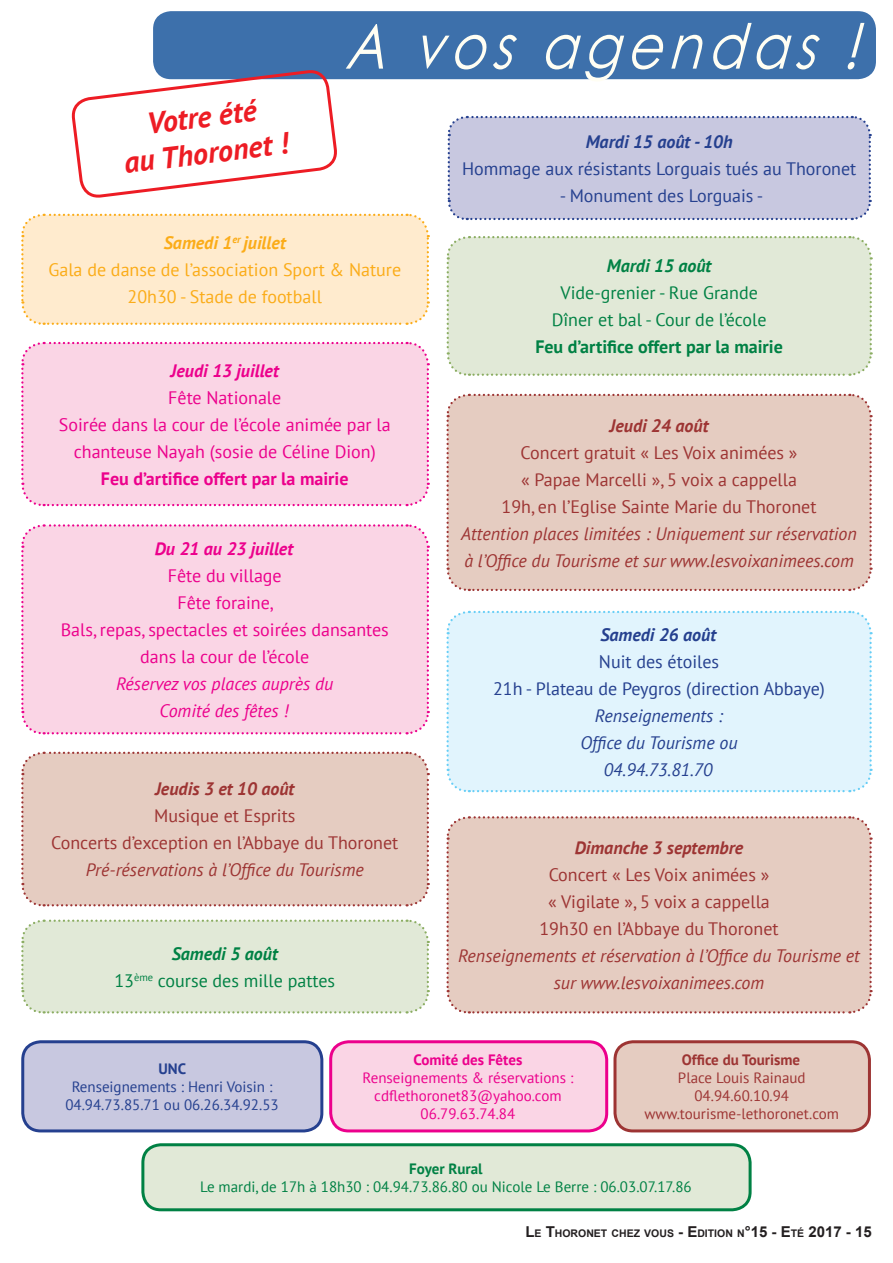
<style>
.page{position:relative;width:893px;height:1263px;background:#fff}
.page>*{position:absolute;margin:0;border:0;box-sizing:border-box;transform-origin:0 0}
.t1{font:italic 62.1px "Century Gothic";color:#fffef3;scale:.87 1}
.t2{font:italic 700 30px/36px "PT Sans";color:#ed1c24;text-align:center}
.t3{font:18px/27px "PT Sans";color:#9d3433;text-align:center}
.t4{font:italic 18px/27px "PT Sans";color:#9d3433}
.t5{font:18px/27px "PT Sans";color:#ec008c;text-align:center}
.t6{font:18px/27px "PT Sans";color:#25408f;text-align:center}
.t7{font:18px/27px "PT Sans";color:#008144;text-align:center}
.t8{font:18px/27px "PT Sans";color:#fbac18;text-align:center}
.t9{font:italic 18px/27px "PT Sans";color:#25408f;text-align:center}
.t10{font:italic 700 18px "PT Sans";color:#9d3433}
.t11{font:italic 18px/27px "PT Sans";color:#ec008c;text-align:center}
.t12{font:700 18px "PT Sans";color:#008144}
.t13{font:700 18px "PT Sans";color:#ec008c}
.t14{font:italic 700 18px "PT Sans";color:#ec008c}
.t15{font:italic 700 18px "PT Sans";color:#25408f}
.t16{font:italic 700 18px "PT Sans";color:#008144}
.t17{font:15px/18px "PT Sans";color:#ec008c;text-align:center}
.t18{font:15px "PT Sans";color:#008144}
.t19{font:15px/18px "PT Sans";color:#9d3433;text-align:center}
.t20{font:15px/18px "PT Sans";color:#25408f;text-align:center}
.t21{font:700 15px "PT Sans";color:#9d3433}
.t22{font:700 15px "PT Sans";color:#ec008c}
.t23{font:700 15px "PT Sans";color:#008144}
.t24{font:700 15px "PT Sans";color:#25408f}
.t25{font:700 10.5px "Arial";color:#231f20}
.s1{font-weight:700;font-style:italic}
.s2{font-size:15px}
</style>
<div class="page">
<div style="left:153px;top:11px;width:723px;height:68px;background:#3d70ab;border-radius:18px"></div>
<svg style="left:21px;top:919px;width:409px;height:95px;background:#e0e8d6"></svg>
<svg style="left:447px;top:115px;width:425px;height:106px;background:#c7c7df"></svg>
<div style="left:446px;top:236px;width:427px;height:140px;background:#e1e9d7"></div>
<div style="left:331px;top:1042px;width:276px;height:89px;background:#fad5e5;border-radius:18px"></div>
<div style="left:329px;top:1040px;width:279px;height:92px;border:3px solid #ec008c;border-radius:18px"></div>
<div style="left:143px;top:1145px;width:607px;height:65px;background:#e1e9d7;border-radius:18px"></div>
<div style="left:141px;top:1143px;width:611px;height:68px;border:3px solid #008144;border-radius:18px"></div>
<div style="left:23px;top:1042px;width:299px;height:89px;background:#c8c8e0;border-radius:18px"></div>
<div style="left:21px;top:1040px;width:302px;height:92px;border:3px solid #25408f;border-radius:18px"></div>
<div style="left:21px;top:341px;width:409px;height:166px;background:#fad5e5"></div>
<div style="left:21px;top:524px;width:409px;height:211px;background:#fad5e5"></div>
<div style="left:21px;top:751px;width:409px;height:156px;background:#e5ccc1"></div>
<div style="left:615px;top:1042px;width:254px;height:89px;background:#e5ccc1;border-radius:18px"></div>
<div style="left:613px;top:1040px;width:258px;height:92px;border:3px solid #9d3433;border-radius:18px"></div>
<div style="left:446px;top:393px;width:427px;height:199px;background:#e5ccc1"></div>
<div style="left:446px;top:610px;width:427px;height:183px;background:#e1f4fd"></div>
<div style="left:446px;top:816px;width:427px;height:198px;background:#e5ccc1"></div>
<svg style="left:21px;top:70px;width:409px;height:255px"></svg>
<h2 class="t2" style="left:118px;top:108px;width:166px;rotate:-7deg">Votre été<br>au Thoronet !</h2>
<h1 class="t1" style="left:344px;top:8px;width:615px">A vos agendas !</h1>
<p class="t15" style="left:586px;top:129px;width:148px">Mardi 15 août - 10h</p>
<p class="t6" style="left:462px;top:155px;width:396px">Hommage aux résistants Lorguais tués au Thoronet</p>
<p class="t6" style="left:560px;top:182px;width:205px">- Monument des Lorguais -</p>
<p class="t8" style="left:48px;top:229px;width:354px"><span class="s1">Samedi 1</span><sup>er</sup> <span class="s1">juillet<br></span>Gala de danse de l’association Sport &amp; Nature<br>20h30 - Stade de football</p>
<p class="t14" style="left:171px;top:358px;width:110px">Jeudi 13 juillet</p>
<p class="t5" style="left:59px;top:383px;width:333px">Fête Nationale<br>Soirée dans la cour de l’école animée par la chanteuse Nayah (sosie de Céline Dion)</p>
<p class="t13" style="left:101px;top:466px;width:249px">Feu d’artifice offert par la mairie</p>
<p class="t14" style="left:155px;top:537px;width:140px">Du 21 au 23 juillet</p>
<p class="t5" style="left:61px;top:562px;width:330px">Fête du village<br>Fête foraine,<br>Bals, repas, spectacles et soirées dansantes dans la cour de l’école</p>
<p class="t11" style="left:116px;top:670px;width:219px">Réservez vos places auprès du<br>Comité des fêtes !</p>
<p class="t10" style="left:155px;top:777px;width:141px">Jeudis 3 et 10 août</p>
<p class="t3" style="left:51px;top:802px;width:349px">Musique et Esprits<br>Concerts d’exception en l’Abbaye du Thoronet</p>
<p class="t4" style="left:86px;top:856px;width:280px">Pré-réservations à l’Office du Tourisme</p>
<p class="t7" style="left:114px;top:939px;width:222px"><span class="s1">Samedi 5 août<br></span>13<sup>ème</sup> course des mille pattes</p>
<p class="t16" style="left:607px;top:254px;width:106px">Mardi 15 août</p>
<p class="t7" style="left:552px;top:279px;width:216px">Vide-grenier - Rue Grande<br>Dîner et bal - Cour de l’école</p>
<p class="t12" style="left:535px;top:335px;width:249px">Feu d’artifice offert par la mairie</p>
<p class="t10" style="left:610px;top:413px;width:100px">Jeudi 24 août</p>
<p class="t3" style="left:502px;top:438px;width:316px">Concert gratuit « Les Voix animées »<br>« Papae Marcelli », 5 voix a cappella<br>19h, en l’Eglise Sainte Marie du Thoronet</p>
<p class="t4" style="left:461px;top:519px;width:397px">Attention places limitées : Uniquement sur réservation à l’Office du Tourisme et sur www.lesvoixanimees.com</p>
<p class="t15" style="left:600px;top:622px;width:117px">Samedi 26 août</p>
<p class="t6" style="left:493px;top:647px;width:333px">Nuit des étoiles<br>21h - Plateau de Peygros (direction Abbaye)</p>
<p class="t9" style="left:580px;top:701px;width:159px">Renseignements :<br>Office du Tourisme ou<br>04.94.73.81.70</p>
<p class="t10" style="left:575px;top:836px;width:170px">Dimanche 3 septembre</p>
<p class="t3" style="left:539px;top:861px;width:241px">Concert « Les Voix animées »<br>« Vigilate », 5 voix a cappella<br>19h30 en l’Abbaye du Thoronet</p>
<p class="t4" style="left:458px;top:942px;width:403px;text-align:center">Renseignements et réservation à l’Office du Tourisme et sur www.lesvoixanimees.com</p>
<p class="t24" style="left:158px;top:1059px;width:29px">UNC</p>
<p class="t20" style="left:65px;top:1077px;width:215px">Renseignements : Henri Voisin :<br>04.94.73.85.71 ou 06.26.34.92.53</p>
<p class="t22" style="left:414px;top:1050px;width:110px">Comité des Fêtes</p>
<p class="t17" style="left:362px;top:1068px;width:212px">Renseignements &amp; réservations : cdflethoronet83@yahoo.com<br>06.79.63.74.84</p>
<p class="t21" style="left:682px;top:1050px;width:120px">Office du Tourisme</p>
<p class="t19" style="left:644px;top:1068px;width:196px">Place Louis Rainaud<br>04.94.60.10.94 www.tourisme-lethoronet.com</p>
<p class="t23" style="left:409px;top:1159px;width:75px">Foyer Rural</p>
<p class="t18" style="left:200px;top:1177px;width:493px">Le mardi, de 17h à 18h30 : 04.94.73.86.80 ou Nicole Le Berre : 06.03.07.17.86</p>
<p class="t25" style="left:525px;top:1226px;width:348px"><span class="s2">L</span>E <span class="s2">T</span>HORONET CHEZ VOUS <span class="s2">- E</span>DITION N<span class="s2">°15 - E</span>TÉ <span class="s2">2017 - 15</span></p>
</div>
